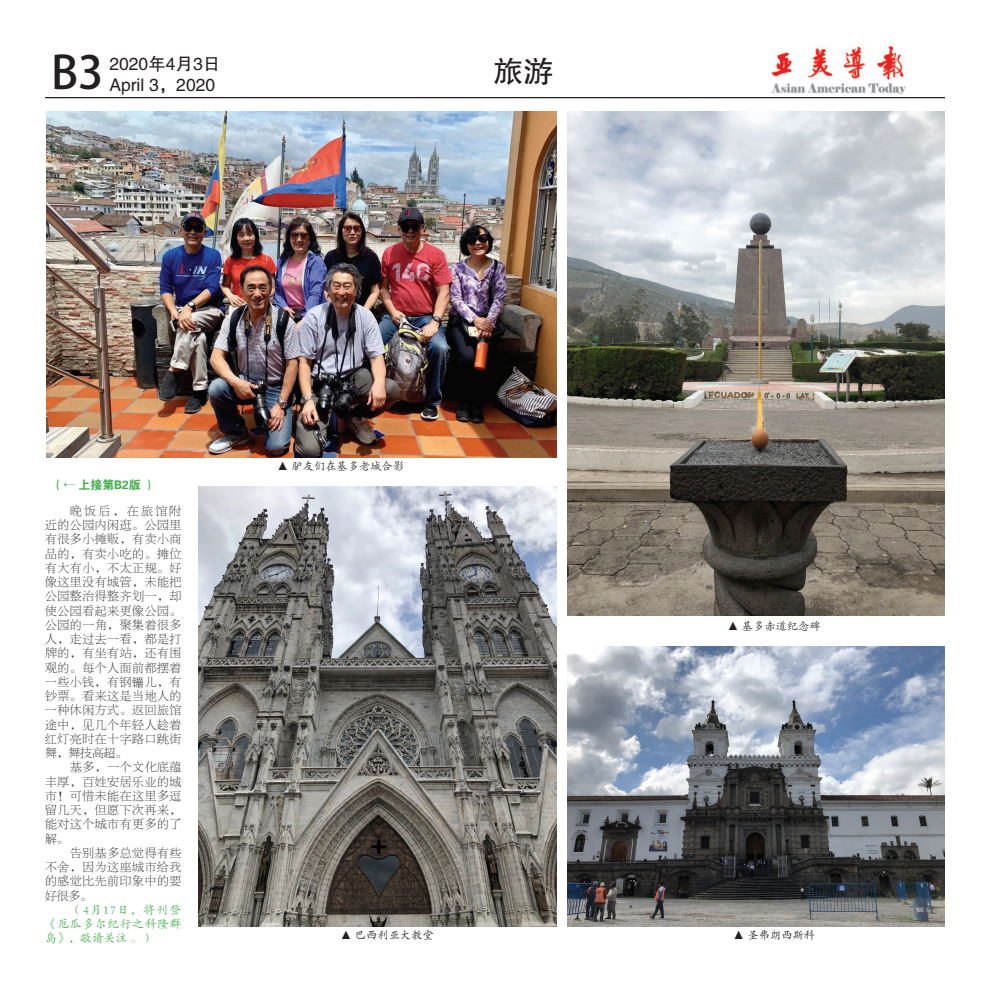
<style>
.page{position:relative;width:990px;height:990px;background:#fff}
.page>*{position:absolute;margin:0;border:0;box-sizing:border-box;transform-origin:0 0}
.t1{font:45px "Adobe Heiti Std";color:#231f20}
.t2{font:30px "FZHTJW GB1 0";color:#231f20}
.t3{font:17.5px/21px "FZHTFW GB1 0";color:#231f20}
.t4{font:11.88px/14.2px "FZBSJW GB1 0";letter-spacing:.05em;color:#231f20;text-align:justify}
.t5{font:11.88px/14.2px "FZKTJW GB1 0";letter-spacing:.05em;color:#40ae49;text-align:justify}
.t6{font:11.88px "FZDHTJW GB1 0";color:#40ae49}
.t7{font:11.25px "FZKTJW GB1 0";color:#231f20}
.s1{font-family:"Ming Li U"}
</style>
<div class="page">
<hr style="left:45px;top:97px;width:900px;height:1px;background:#231f20">
<img style="left:771px;top:45px;width:135px;height:49px">
<img style="left:198px;top:486px;width:359px;height:441px">
<img style="left:567px;top:647px;width:378px;height:280px">
<img style="left:567px;top:111px;width:377px;height:504px">
<img style="left:47px;top:111px;width:510px;height:347px">
<h1 class="t1" style="left:51px;top:46px;width:54px">B3</h1>
<h3 class="t3" style="left:109px;top:54px;width:112px">2020年4月3日<br>April 3，2020</h3>
<h2 class="t2" style="left:493px;top:55px;width:61px">旅游</h2>
<p class="t6" style="left:52px;top:479px;width:106px">（← 上接第B2版 ）</p>
<p class="t4" style="left:45px;top:504px;width:138px;text-indent:25px">晚饭后，在旅馆附近的公园内闲逛。公园里有很多小摊贩，有卖小商品的，有卖小吃的。摊位有大有小，不太正规。好像这里没有城管，未能把公园整治得整齐划一，却使公园看起来更像公园。公园的一角，聚集着很多人，走过去一看，都是打牌的，有坐有站，还有围观的。每个人面前都摆着一些小钱，有钢<span class="s1">镚</span>儿，有钞票。看来这是当地人的一种休闲方式。返回旅馆途中，见几个年轻人趁着红灯亮时在十字路口跳街舞，舞技高超。</p>
<p class="t4" style="left:45px;top:761px;width:138px;text-indent:25px">基多，一个文化底蕴丰厚，百姓安居乐业的城市！可惜未能在这里多逗留几天，但愿下次再来，能对这个城市有更多的了解。</p>
<p class="t4" style="left:45px;top:846px;width:138px;text-indent:25px">告别基多总觉得有些不舍，因为这座城市给我的感觉比先前印象中的要好很多。</p>
<p class="t5" style="left:45px;top:903px;width:138px;text-indent:25px">（4月17日，将刊登《厄瓜多尔纪行之科隆群岛》，敬请关注 。）</p>
<p class="t7" style="left:277px;top:460px;width:128px">▲ 驴友们在基多老城合影</p>
<p class="t7" style="left:341px;top:929px;width:95px">▲ 巴西利亚大教堂</p>
<p class="t7" style="left:728px;top:620px;width:95px">▲ 基多赤道纪念碑</p>
<p class="t7" style="left:733px;top:929px;width:83px">▲ 圣弗朗西斯科</p>
</div>
